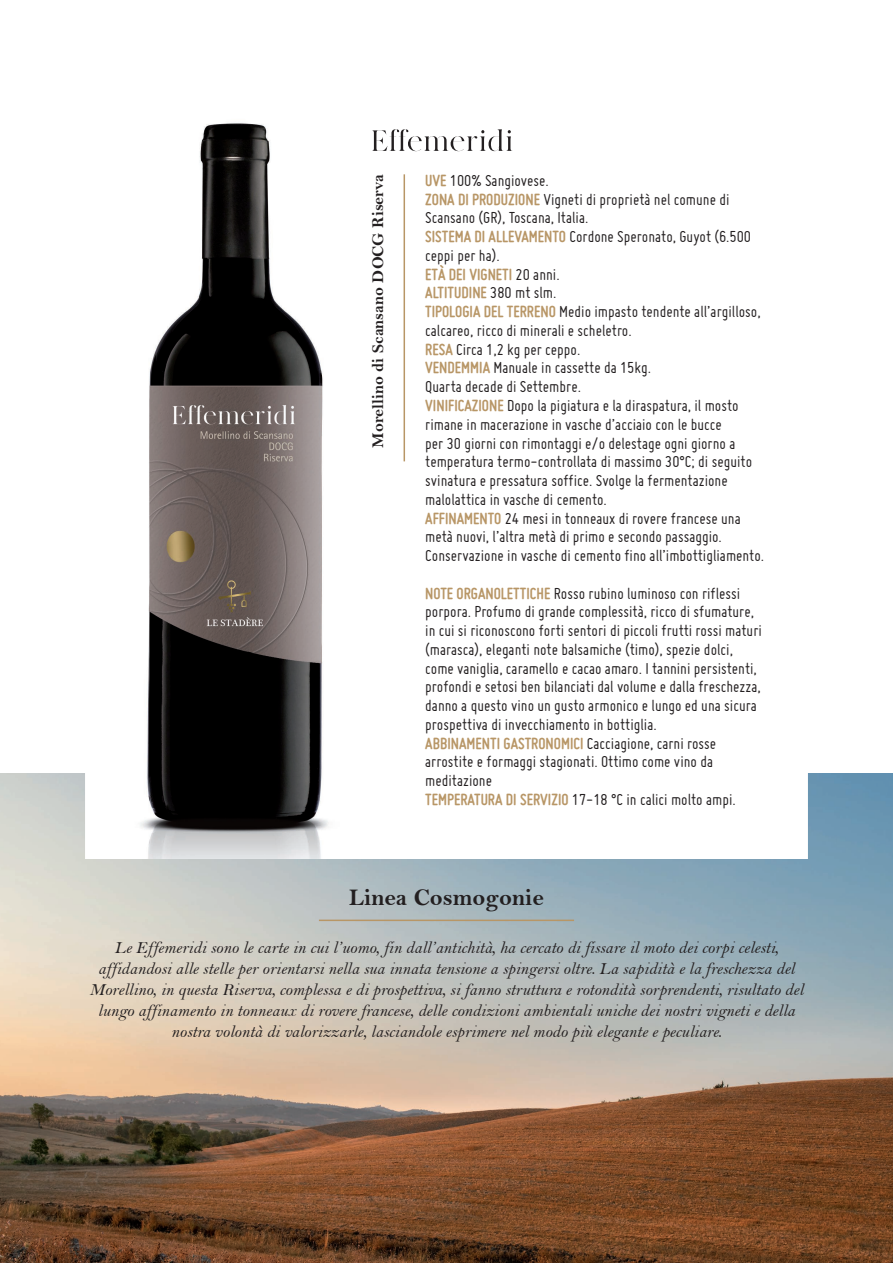
<style>
.page{position:relative;width:893px;height:1263px;background:#fff}
.page>*{position:absolute;margin:0;border:0;box-sizing:border-box;transform-origin:0 0}
.t1{font:24px "Bell MT Bold";color:#231f20}
.t2{font:17.25px/18.8px "Miso";color:#231f20}
.t3{font:17.25px/21px "Bell MT Italic";color:#231f20;text-align:center}
.t4{font:16.5px "Bell MT Bold";color:#231f20}
.s1{font-weight:700;color:#b89666}
</style>
<div class="page">
<img style="left:0;top:774px;width:893px;height:489px">
<svg style="left:85px;top:150px;width:723px;height:709px"></svg>
<img style="left:121px;top:123px;width:225px;height:736px">
<hr style="left:404px;top:174px;width:1px;height:287px;background:#b89666">
<svg style="left:372px;top:129px;width:140px;height:22px"></svg>
<hr style="left:319px;top:919px;width:255px;height:2px;background:#b89666">
<p class="t4" style="left:368px;top:448px;width:275px;rotate:-90deg">Morellino di Scansano DOCG Riserva</p>
<p class="t2" style="left:425px;top:171px;width:340px"><span class="s1">UVE</span> 100% Sangiovese.<br><span class="s1">ZONA DI PRODUZIONE</span> Vigneti di proprietà nel comune di Scansano (GR), Toscana, Italia.<br><span class="s1">SISTEMA DI ALLEVAMENTO</span> Cordone Speronato, Guyot (6.500 ceppi per ha).<br><span class="s1">ETÀ DEI VIGNETI</span> 20 anni.<br><span class="s1">ALTITUDINE</span> 380 mt slm.<br><span class="s1">TIPOLOGIA DEL TERRENO</span> Medio impasto tendente all’argilloso, calcareo, ricco di minerali e scheletro.<br><span class="s1">RESA</span> Circa 1,2 kg per ceppo.<br><span class="s1">VENDEMMIA</span> Manuale in cassette da 15kg.<br>Quarta decade di Settembre.<br><span class="s1">VINIFICAZIONE</span> Dopo la pigiatura e la diraspatura, il mosto rimane in macerazione in vasche d’acciaio con le bucce<br>per 30 giorni con rimontaggi e/o delestage ogni giorno a temperatura termo-controllata di massimo 30°C; di seguito svinatura e pressatura soffice. Svolge la fermentazione malolattica in vasche di cemento.<br><span class="s1">AFFINAMENTO</span> 24 mesi in tonneaux di rovere francese una metà nuovi, l’altra metà di primo e secondo passaggio.<br>Conservazione in vasche di cemento fino all’imbottigliamento.</p>
<p class="t2" style="left:425px;top:583px;width:338px"><span class="s1">NOTE ORGANOLETTICHE</span> Rosso rubino luminoso con riflessi porpora. Profumo di grande complessità, ricco di sfumature, in cui si riconoscono forti sentori di piccoli frutti rossi maturi (marasca), eleganti note balsamiche (timo), spezie dolci, come vaniglia, caramello e cacao amaro. I tannini persistenti, profondi e setosi ben bilanciati dal volume e dalla freschezza, danno a questo vino un gusto armonico e lungo ed una sicura prospettiva di invecchiamento in bottiglia.<br><span class="s1">ABBINAMENTI GASTRONOMICI</span> Cacciagione, carni rosse arrostite e formaggi stagionati. Ottimo come vino da meditazione<br><span class="s1">TEMPERATURA DI SERVIZIO</span> 17-18 °C in calici molto ampi.</p>
<h1 class="t1" style="left:349px;top:883px;width:196px">Linea Cosmogonie</h1>
<p class="t3" style="left:90px;top:937px;width:715px">Le Effemeridi sono le carte in cui l’uomo, fin dall’antichità, ha cercato di fissare il moto dei corpi celesti, affidandosi alle stelle per orientarsi nella sua innata tensione a spingersi oltre. La sapidità e la freschezza del Morellino, in questa Riserva, complessa e di prospettiva, si fanno struttura e rotondità sorprendenti, risultato del lungo affinamento in tonneaux di rovere francese, delle condizioni ambientali uniche dei nostri vigneti e della nostra volontà di valorizzarle, lasciandole esprimere nel modo più elegante e peculiare.</p>
</div>
